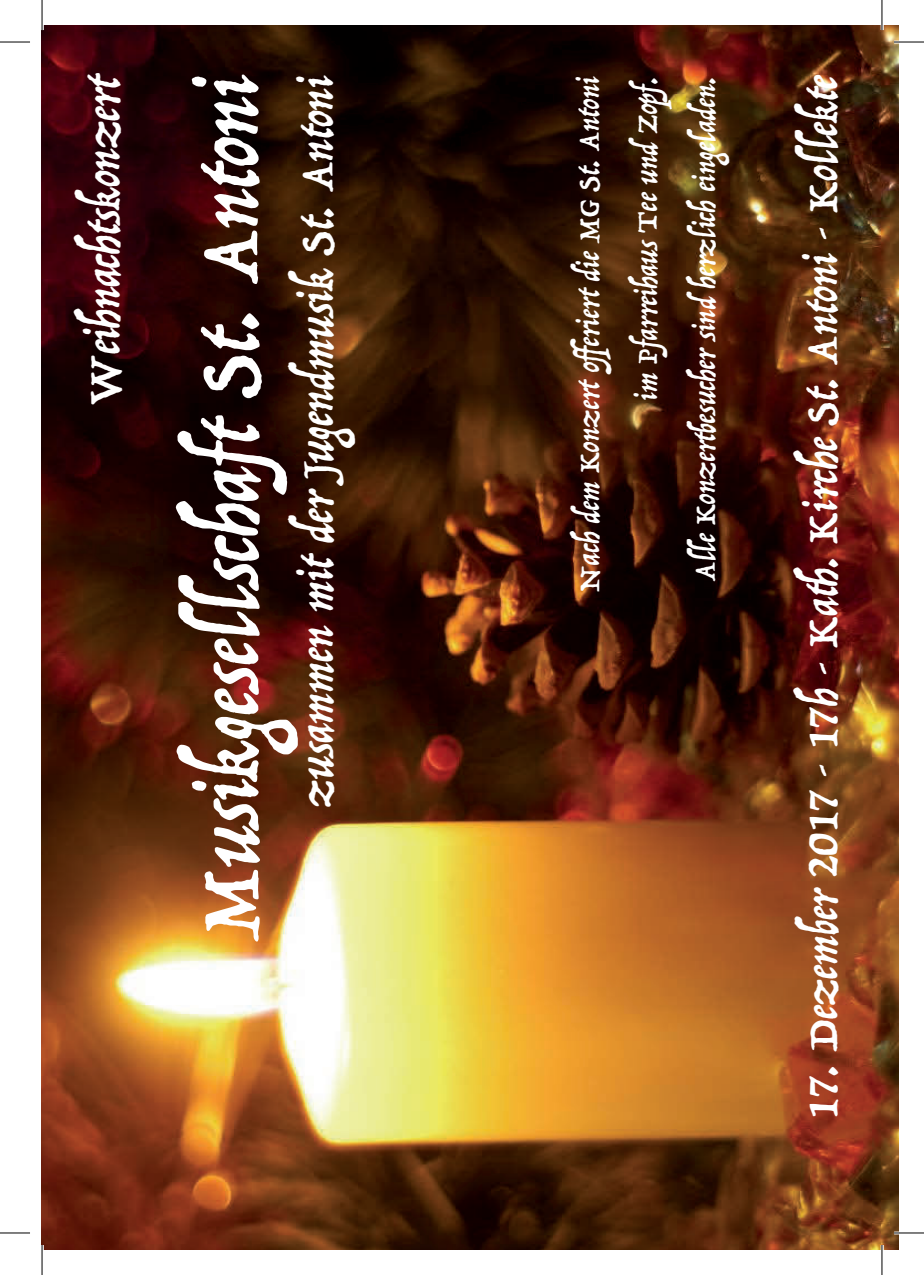
<style>
.page{position:relative;width:924px;height:1275px;background:#fff}
.page>*{position:absolute;margin:0;border:0;box-sizing:border-box;transform-origin:0 0}
.t1{font:89.8px "Trattatello";color:#fff}
.t2{font:50px "Trattatello";letter-spacing:-.005em;color:#fff}
.t3{font:48px "Trattatello";color:#fff}
.t4{font:32px/57.8px "Trattatello";color:#fff;text-align:right}
</style>
<div class="page">
<img style="left:41px;top:94px;width:857px;height:1156px">
<img style="left:41px;top:25px;width:857px;height:69px">
<hr style="left:893px;top:41px;width:30px;height:2px;background:#fff">
<hr style="left:893px;top:1231px;width:30px;height:3px;background:#fff">
<hr style="left:41px;top:0;width:2px;height:30px;background:#fff">
<hr style="left:41px;top:1245px;width:2px;height:30px;background:#fff">
<hr style="left:880px;top:0;width:2px;height:30px;background:#fff">
<hr style="left:880px;top:1245px;width:2px;height:30px;background:#fff">
<hr style="left:0;top:42px;width:30px;height:1px;background:#000">
<hr style="left:893px;top:42px;width:30px;height:1px;background:#000">
<hr style="left:0;top:1232px;width:30px;height:1px;background:#000">
<hr style="left:893px;top:1232px;width:30px;height:1px;background:#000">
<hr style="left:42px;top:0;width:1px;height:30px;background:#000">
<hr style="left:42px;top:1245px;width:1px;height:30px;background:#000">
<hr style="left:881px;top:0;width:1px;height:30px;background:#000">
<hr style="left:881px;top:1245px;width:1px;height:30px;background:#000">
<h2 class="t2" style="left:73px;top:404px;width:333px;rotate:-90deg">Weihnachtskonzert</h2>
<h1 class="t1" style="left:173px;top:942px;width:869px;rotate:-90deg">Musikgesellschaft St. Antoni</h1>
<h2 class="t2" style="left:286px;top:808px;width:733px;rotate:-90deg">zusammen mit der Jugendmusik St. Antoni</h2>
<h3 class="t3" style="left:791px;top:1118px;width:1045px;rotate:-90deg">17. Dezember 2017 - 17h - Kath. Kirche St. Antoni - Kollekte</h3>
<p class="t4" style="left:558px;top:592px;width:522px;rotate:-90deg">Nach dem Konzert offeriert die MG St. Antoni im Pfarreihaus Tee und Zopf.<br>Alle Konzertbesucher sind herzlich eingeladen.</p>
</div>
